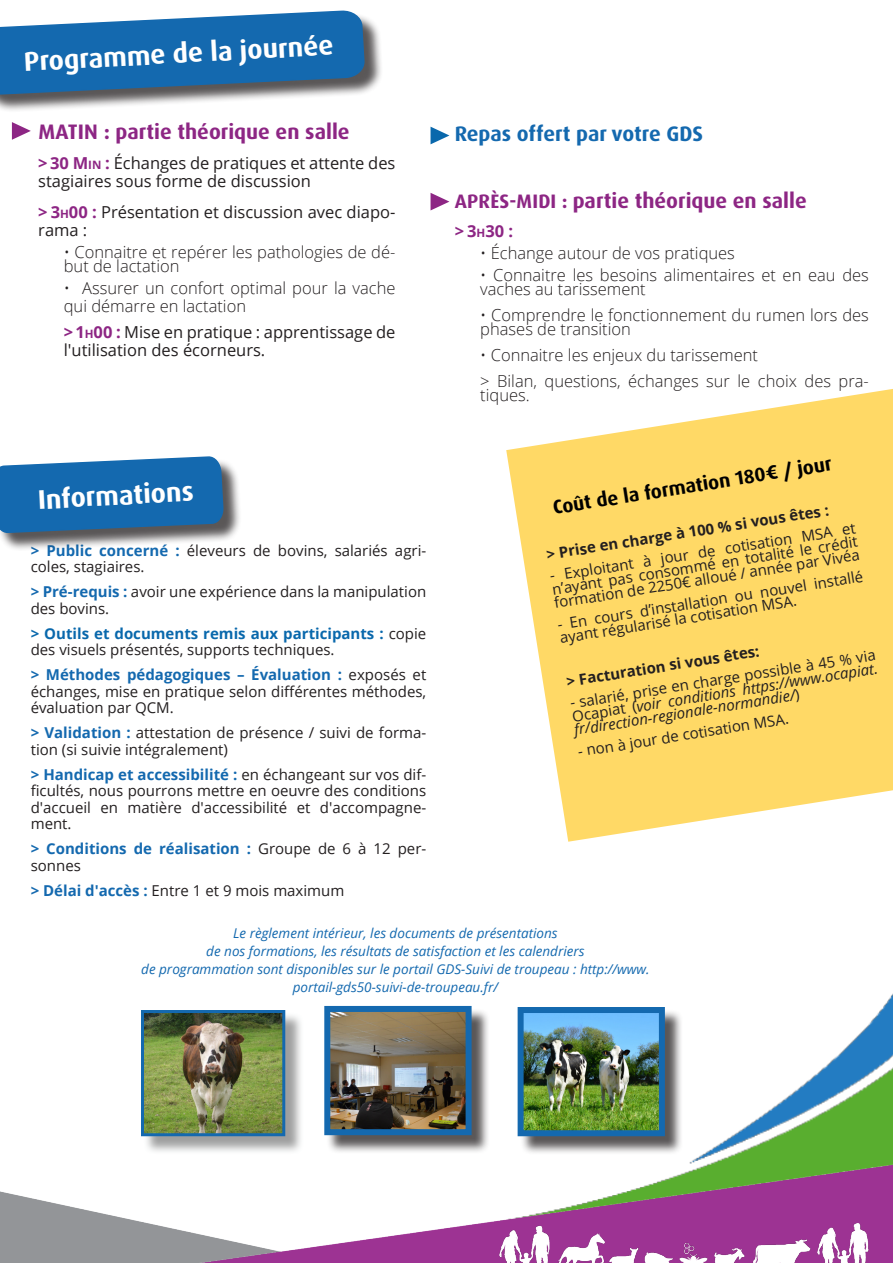
<style>
.page{position:relative;width:893px;height:1263px;background:#fff}
.page>*{position:absolute;margin:0;border:0;box-sizing:border-box;transform-origin:0 0}
.texte{font:700 27px "Dax Pro";color:#fff}
.texte-2{font:700 21px "Dax Pro";color:#8d2684}
.texte-3{font:700 21px "Dax Pro";color:#1469af}
.texte-4{font:700 19.5px "Dax Pro";color:#000}
.texte-5{font:300 16.5px/13.5px "Open Sans";color:#231f20}
.texte-6{font:16.5px/18px "Open Sans";color:#231f20}
.texte-7{font:700 16.5px "Open Sans";color:#8d2684}
.texte-8{font:15px/16.5px "Open Sans";color:#231f20}
.texte-9{font:italic 15px/13.5px "Open Sans";color:#231f20;text-align:justify}
.texte-10{font:700 15px "Open Sans";color:#231f20}
.texte-11{font:700 15px/16.5px "Open Sans";color:#1469af}
.texte-12{font:italic 13.5px/18px "Open Sans";color:#1469af;text-align:center}
.s1{font-weight:700;color:#8d2684}
.s2{font-weight:700;font-size:11.55px;color:#8d2684}
.s3{font-size:19.5px}
.s4{font-size:11.55px}
.s5{font-weight:700;color:#1469af}
.s6{font-weight:700;color:#0968ac}
.s7{font-weight:400;color:#231f20}
.s8{font-style:normal}
</style>
<div class="page">
<img style="left:285px;top:993px;width:608px;height:66px">
<div style="left:0;top:1191px;width:32px;height:72px;background:#939598"></div>
<img style="left:32px;top:1059px;width:861px;height:204px">
<img style="left:492px;top:1223px;width:382px;height:40px">
<div style="left:0;top:13px;width:383px;height:100px;background:#231f20;opacity:.75"></div>
<svg style="left:0;top:11px;width:364px;height:83px;background:#3277b0"></svg>
<div style="left:327px;top:1008px;width:163px;height:146px;background:#231f20;opacity:.75"></div>
<img style="left:331px;top:1013px;width:134px;height:115px">
<div style="left:324px;top:1006px;width:148px;height:129px;border:6px solid #1469af"></div>
<div style="left:520px;top:1009px;width:163px;height:146px;background:#231f20;opacity:.75"></div>
<img style="left:525px;top:1014px;width:133px;height:115px">
<div style="left:518px;top:1007px;width:147px;height:129px;border:6px solid #1469af"></div>
<svg style="left:12px;top:122px;width:19px;height:18px"></svg>
<svg style="left:431px;top:193px;width:18px;height:17px"></svg>
<svg style="left:506px;top:389px;width:387px;height:453px;fill:#ffd966"></svg>
<svg style="left:431px;top:127px;width:18px;height:17px"></svg>
<div style="left:0;top:459px;width:242px;height:92px;background:#231f20;opacity:.75"></div>
<svg style="left:0;top:457px;width:223px;height:75px;background:#2470ae"></svg>
<div style="left:143px;top:1012px;width:161px;height:143px;background:#7f8080;opacity:.75"></div>
<img style="left:145px;top:1014px;width:136px;height:118px">
<div style="left:141px;top:1010px;width:144px;height:126px;border:3px solid #1469af"></div>
<p class="texte" style="left:23px;top:44px;width:311px;rotate:-3deg">Programme de la journée</p>
<p class="texte-2" style="left:38px;top:118px;width:313px">MATIN : partie théorique en salle</p>
<p class="texte-6" style="left:38px;top:154px;width:359px"><span class="s1">&gt; 30 M</span><span class="s2">in</span> <span class="s1">:</span> Échanges de pratiques et attente des stagiaires sous forme de discussion</p>
<p class="texte-6" style="left:38px;top:203px;width:359px"><span class="s1">&gt; 3</span><span class="s2">h</span><span class="s1">00 :</span> Présentation et discussion avec diapo&shy;rama :</p>
<p class="texte-5" style="left:64px;top:245px;width:333px">• Connaitre et repérer les pathologies de dé&shy;but de lactation</p>
<p class="texte-5" style="left:64px;top:278px;width:333px;line-height:18px">• Assurer un confort optimal pour la vache qui démarre en lactation</p>
<p class="texte-6" style="left:64px;top:323px;width:333px"><span class="s1">&gt; 1</span><span class="s2">h</span><span class="s1">00 :</span> Mise en pratique : apprentissage de l'utilisation des écorneurs.</p>
<p class="texte-3" style="left:455px;top:120px;width:250px">Repas offert par votre GDS</p>
<p class="texte-2" style="left:455px;top:187px;width:353px"><span class="s3">APRÈS-MIDI :</span> partie théorique en salle</p>
<p class="texte-7" style="left:455px;top:220px;width:60px">&gt; 3<span class="s4">h</span>30 :</p>
<p class="texte-5" style="left:480px;top:246px;width:256px">• Échange autour de vos pratiques</p>
<p class="texte-5" style="left:480px;top:268px;width:390px">• Connaitre les besoins alimentaires et en eau des vaches au tarissement</p>
<p class="texte-5" style="left:480px;top:308px;width:390px">• Comprendre le fonctionnement du rumen lors des phases de transition</p>
<p class="texte-5" style="left:480px;top:348px;width:279px">• Connaitre les enjeux du tarissement</p>
<p class="texte-5" style="left:480px;top:374px;width:390px">&gt; Bilan, questions, échanges sur le choix des pra&shy;tiques.</p>
<p class="texte-4" style="left:551px;top:495px;width:283px;rotate:-9deg">Coût de la formation 180€ / jour</p>
<p class="texte" style="left:37px;top:482px;width:158px;rotate:-3deg">Informations</p>
<p class="texte-10" style="left:545px;top:544px;width:287px;rotate:-9deg">&gt; Prise en charge à 100 % si vous êtes :</p>
<p class="texte-8" style="left:549px;top:569px;width:311px;line-height:13.5px;text-align:justify;rotate:-9deg">- Exploitant à jour de cotisation MSA et n’ayant pas consommé en totalité le crédit formation de 2250€ alloué / année par Vivéa</p>
<p class="texte-8" style="left:31px;top:542px;width:397px"><span class="s5">&gt; Public concerné :</span> éleveurs de bovins, salariés agri&shy;coles, stagiaires.</p>
<p class="texte-8" style="left:31px;top:583px;width:397px"><span class="s5">&gt; Pré-requis :</span> avoir une expérience dans la manipulation des bovins.</p>
<p class="texte-8" style="left:31px;top:625px;width:397px"><span class="s6">&gt; Outils et documents remis aux participants :</span> copie des visuels présentés, supports techniques.</p>
<p class="texte-8" style="left:31px;top:666px;width:397px;text-align:justify"><span class="s5">&gt; Méthodes pédagogiques – Évaluation :</span> exposés et échanges, mise en pratique selon différentes méthodes, évaluation par QCM.</p>
<p class="texte-8" style="left:31px;top:724px;width:397px"><span class="s5">&gt; Validation :</span> attestation de présence / suivi de forma&shy;tion (si suivie intégralement)</p>
<p class="texte-8" style="left:31px;top:766px;width:397px;text-align:justify"><span class="s5">&gt; Handicap et accessibilité :</span> en échangeant sur vos dif&shy;ficultés, nous pourrons mettre en oeuvre des conditions d'accueil en matière d'accessibilité et d'accompagne&shy;ment.</p>
<p class="texte-11" style="left:31px;top:840px;width:397px">&gt; Conditions de réalisation : <span class="s7">Groupe de 6 à 12 per&shy;sonnes</span></p>
<p class="texte-8" style="left:31px;top:882px;width:315px"><span class="s5">&gt; Délai d'accès :</span> Entre 1 et 9 mois maximum</p>
<p class="texte-12" style="left:141px;top:924px;width:510px">Le règlement intérieur, les documents de présentations<br>de nos formations, les résultats de satisfaction et les calendriers<br>de programmation sont disponibles sur le portail GDS-Suivi de troupeau : http://www. portail-gds50-suivi-de-troupeau.fr/</p>
<p class="texte-8" style="left:557px;top:617px;width:311px;line-height:13.5px;rotate:-9deg">- En cours d’installation ou nouvel installé ayant régularisé la cotisation MSA.</p>
<p class="texte-10" style="left:565px;top:671px;width:196px;rotate:-9deg">&gt; Facturation si vous êtes:</p>
<p class="texte-9" style="left:569px;top:696px;width:311px;rotate:-9deg"><span class="s8">- salarié, prise en charge possible à 45 % via Ocapiat (</span>voir conditions https://www.ocapiat. fr/direction-regionale-normandie/<span class="s8">)</span></p>
<p class="texte-8" style="left:577px;top:743px;width:215px;rotate:-9deg">- non à jour de cotisation MSA.</p>
</div>
